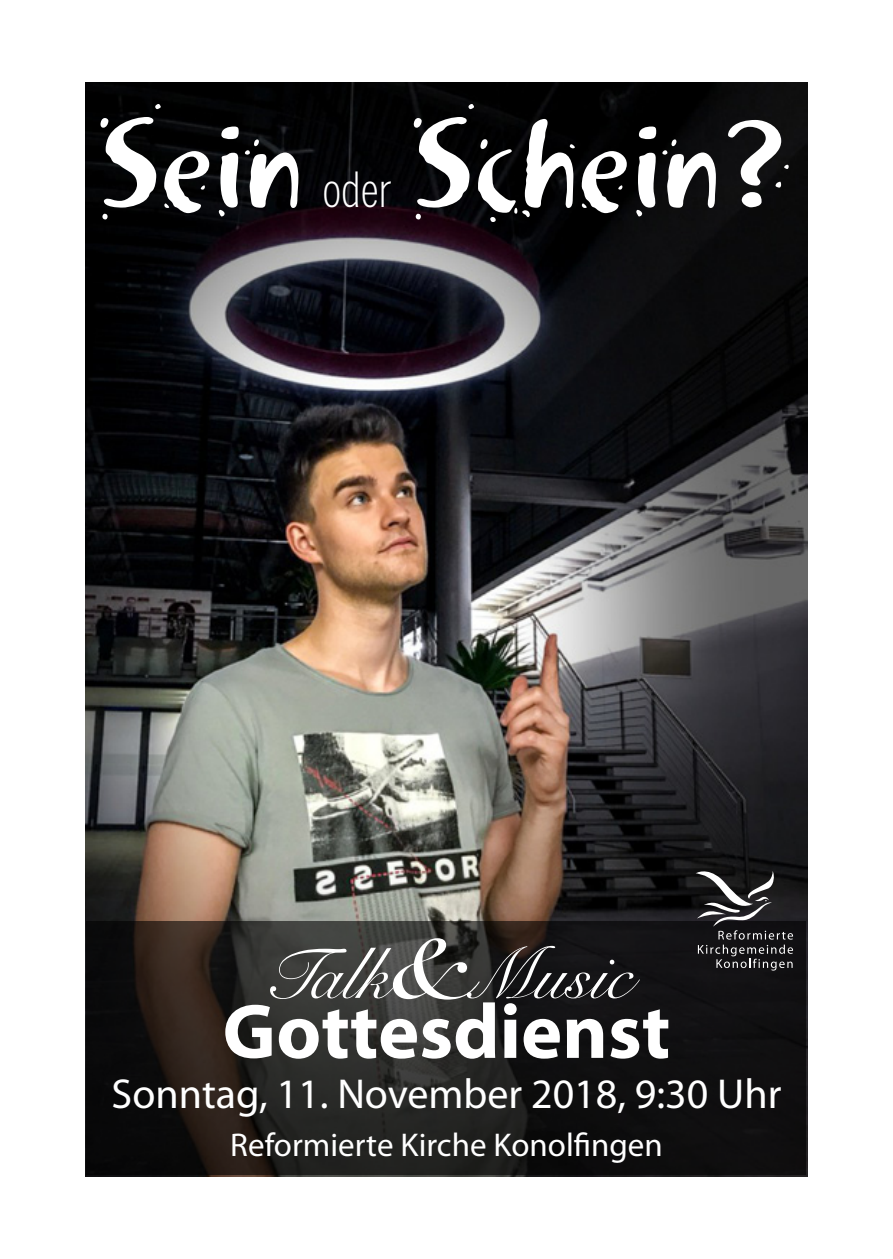
<style>
.page{position:relative;width:893px;height:1259px;background:#fff}
.page>*{position:absolute;margin:0;border:0;box-sizing:border-box;transform-origin:0 0}
.t1{font:129px "Khaki Two";color:#fff}
.t2{font:700 78px "Myriad Pro";color:#fff}
.t3{font:72px "Snell Roundhand";color:#fff}
.t4{font:300 48px "Benton Sans Comp";color:#fff}
.t5{font:42px "Myriad Pro";color:#fff}
.t6{font:33px "Myriad Pro";color:#fff}
.s1{font-weight:700;font-size:108px}
</style>
<div class="page">
<img style="left:85px;top:83px;width:723px;height:1093px">
<svg style="left:87px;top:921px;width:719px;height:253px;background:#1e1d1c"></svg>
<svg style="left:696px;top:866px;width:97px;height:104px;background:#373638"></svg>
<p class="t1" style="left:98px;top:87px;width:207px">Sein</p>
<p class="t4" style="left:322px;top:161px;width:71px">oder</p>
<p class="t1" style="left:411px;top:87px;width:383px">Schein?</p>
<p class="t3" style="left:262px;top:917px;width:371px">Talk<span class="s1">&amp;</span>Music</p>
<p class="t2" style="left:223px;top:988px;width:449px">Gottesdienst</p>
<p class="t5" style="left:112px;top:1071px;width:671px">Sonntag, 11. November 2018, 9:30 Uhr</p>
<p class="t6" style="left:230px;top:1127px;width:434px">Reformierte Kirche Konolfingen</p>
</div>
